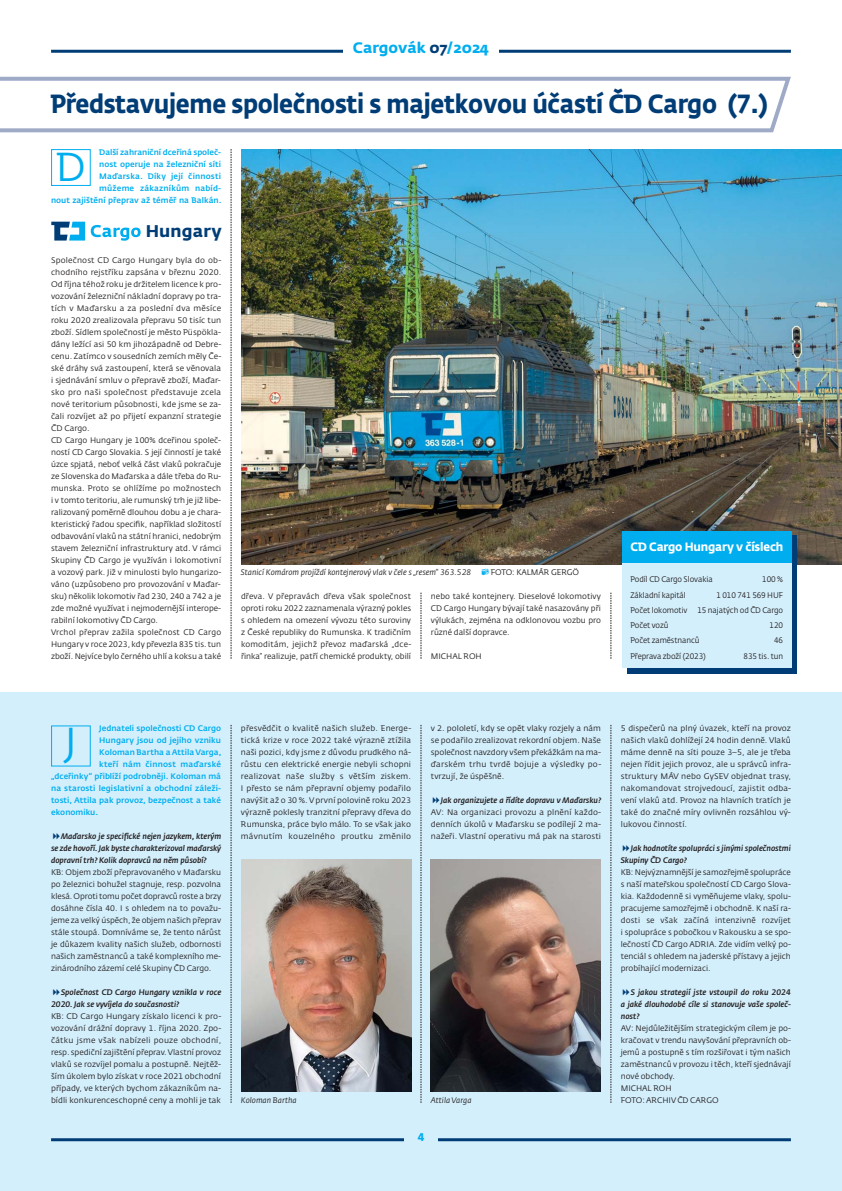
<style>
.page{position:relative;width:842px;height:1191px;background:#fff}
.page>*{position:absolute;margin:0;border:0;box-sizing:border-box;transform-origin:0 0}
.t1{font:40px "CD Fedra";color:#00aeef}
.t2{font:700 26px "CD Fedra";letter-spacing:-.015em;color:#003d76;scale:.9 1}
.t3{font:700 16.8px "CD Fedra";letter-spacing:.01em;color:#003d76}
.t4{font:700 15px "Fedra Sans Pro";color:#00aeef}
.t5{font:700 12px "CD Fedra";letter-spacing:-.015em;color:#fff;scale:.94 1}
.t6{font:700 11px "CD Fedra Pro";color:#00aeef}
.t7{font:8px/12px "CD Fedra";color:#231f20;text-align:justify}
.t8{font:italic 500 8px/12px "CD Fedra";color:#231f20;text-align:justify}
.t9{font:500 8px/12px "CD Fedra";color:#00aeef;text-align:right}
.t10{font:8px/15.3px "CD Fedra";color:#231f20;text-align:justify;scale:.95 1}
.t11{font:italic 8px "CD Fedra";color:#231f20}
.t12{font:500 8px "CD Fedra";letter-spacing:.02em;color:#00aeef}
.s1{color:#003d76}
</style>
<div class="page">
<div style="left:0;top:692px;width:842px;height:499px;background:#d4effc"></div>
<hr style="left:51px;top:50px;width:740px;height:3px;background:#003d76">
<div style="left:343px;top:41px;width:156px;height:20px;background:#fff"></div>
<hr style="left:51px;top:1138px;width:353px;height:3px;background:#003d76">
<hr style="left:438px;top:1138px;width:353px;height:3px;background:#003d76">
<svg style="left:231px;top:725px;width:1px;height:378px"></svg>
<svg style="left:421px;top:725px;width:1px;height:378px"></svg>
<svg style="left:611px;top:725px;width:1px;height:378px"></svg>
<img style="left:241px;top:859px;width:170px;height:233px">
<svg style="left:231px;top:149px;width:1px;height:510px"></svg>
<svg style="left:421px;top:593px;width:1px;height:66px"></svg>
<svg style="left:611px;top:593px;width:1px;height:66px"></svg>
<svg style="left:0;top:77px;width:791px;height:55px"></svg>
<img style="left:431px;top:859px;width:170px;height:233px">
<div style="left:51px;top:725px;width:40px;height:42px;border:1px solid #00aeef"></div>
<div style="left:51px;top:149px;width:40px;height:37px;border:1px solid #00aeef"></div>
<img style="left:241px;top:149px;width:601px;height:415px">
<div style="left:628px;top:535px;width:169px;height:139px;background:#003d76"></div>
<div style="left:622px;top:558px;width:170px;height:110px;background:#d4effc"></div>
<div style="left:622px;top:531px;width:170px;height:31px;background:#00aeef"></div>
<svg style="left:51px;top:222px;width:34px;height:19px"></svg>
<svg style="left:91px;top:225px;width:50px;height:16px"></svg>
<h3 class="t4" style="left:353px;top:39px;width:138px">Cargovák <span class="s1">07</span>/2024</h3>
<h2 class="t2" style="left:51px;top:93px;width:798px">Představujeme společnosti s majetkovou účastí ČD Cargo (7.)</h2>
<p class="t9" style="left:51px;top:146px;width:172px">Další zahraniční dceřiná společ-<br>nost operuje na železniční síti<br>Maďarska. Díky její činnosti<br>můžeme zákazníkům nabíd-<br>nout zajištění přeprav až téměř na Balkán.</p>
<h1 class="t1" style="left:56px;top:151px;width:32px">D</h1>
<h3 class="t3" style="left:146px;top:221px;width:77px">Hungary</h3>
<p class="t7" style="left:51px;top:255px;width:172px;text-align:left">Společnost CD Cargo Hungary byla do ob&shy;chodního rejstříku zapsána v březnu 2020.<br>Od října téhož roku je držitelem licence k pro&shy;vozování železniční nákladní dopravy po tra&shy;tích v Maďarsku a za poslední dva měsíce roku 2020 zrealizovala přepravu 50 tisíc tun zboží. Sídlem společností je město Püspökla&shy;dány ležící asi 50 km jihozápadně od Debre&shy;cenu. Zatímco v sousedních zemích měly Če&shy;ské dráhy svá zastoupení, která se věnovala i sjednávání smluv o přepravě zboží, Maďar&shy;sko pro naši společnost představuje zcela nové teritorium působnosti, kde jsme se za&shy;čali rozvíjet až po přijetí expanzní strategie ČD Cargo.<br>CD Cargo Hungary je 100% dceřinou společ&shy;ností CD Cargo Slovakia. S její činností je také úzce spjatá, neboť velká část vlaků pokračuje ze Slovenska do Maďarska a dále třeba do Ru&shy;munska. Proto se ohlížíme po možnostech i v tomto teritoriu, ale rumunský trh je již libe&shy;ralizovaný poměrně dlouhou dobu a je chara&shy;kteristický řadou specifik, například složitostí odbavování vlaků na státní hranici, nedobrým stavem železniční infrastruktury atd. V rámci Skupiny ČD Cargo je využíván i lokomotivní a vozový park. Již v minulosti bylo hungarizo&shy;váno (uzpůsobeno pro provozování v Maďar&shy;sku) několik lokomotiv řad 230, 240 a 742 a je zde možné využívat i nejmodernější interope&shy;rabilní lokomotivy ČD Cargo.<br>Vrchol přeprav zažila společnost CD Cargo Hungary v roce 2023, kdy převezla 835 tis. tun zboží. Nejvíce bylo černého uhlí a koksu a také</p>
<p class="t11" style="left:241px;top:569px;width:232px">Stanicí Komárom projíždí kontejnerový vlak v čele s „resem“ 363.528</p>
<p class="t7" style="left:491px;top:567px;width:90px">FOTO: KALMÁR GERGÖ</p>
<p class="t7" style="left:241px;top:591px;width:172px">dřeva. V přepravách dřeva však společnost oproti roku 2022 zaznamenala výrazný pokles s ohledem na omezení vývozu této suroviny z České republiky do Rumunska. K tradičním komoditám, jejichž převoz maďarská „dce&shy;řinka“ realizuje, patří chemické produkty, obilí</p>
<p class="t7" style="left:431px;top:591px;width:172px">nebo také kontejnery. Dieselové lokomotivy CD Cargo Hungary bývají také nasazovány při výlukách, zejména na odklonovou vozbu pro různé další dopravce.</p>
<p class="t7" style="left:431px;top:651px;width:52px">MICHAL ROH</p>
<h3 class="t5" style="left:631px;top:542px;width:164px">CD Cargo Hungary v číslech</h3>
<p class="t10" style="left:631px;top:573px;width:88px">Podíl CD Cargo Slovakia</p>
<p class="t10" style="left:762px;top:573px;width:23px">100 %</p>
<p class="t10" style="left:631px;top:588px;width:60px">Základní kapitál</p>
<p class="t10" style="left:631px;top:588px;width:162px;text-indent:86px">1 010 741 569 HUF Počet lokomotiv 15 najatých od ČD Cargo Počet vozů</p>
<p class="t10" style="left:770px;top:618px;width:16px">120</p>
<p class="t10" style="left:631px;top:634px;width:74px">Počet zaměstnanců</p>
<p class="t10" style="left:774px;top:634px;width:11px">46</p>
<p class="t10" style="left:631px;top:649px;width:81px">Přeprava zboží (2023)</p>
<p class="t10" style="left:744px;top:649px;width:43px">835 tis. tun</p>
<p class="t9" style="left:99px;top:722px;width:123px">Jednateli společnosti CD Cargo</p>
<p class="t9" style="left:99px;top:734px;width:123px">Hungary jsou od jejího vzniku</p>
<p class="t9" style="left:99px;top:746px;width:124px">Koloman Bartha a Attila Varga,</p>
<p class="t12" style="left:99px;top:761px;width:123px">kteří nám činnost maďarské</p>
<p class="t9" style="left:51px;top:770px;width:172px">„dceřinky“ přiblíží podrobněji. Koloman má</p>
<p class="t9" style="left:51px;top:782px;width:172px">na starosti legislativní a obchodní záleži-</p>
<p class="t9" style="left:51px;top:794px;width:172px">tosti, Attila pak provoz, bezpečnost a také</p>
<p class="t9" style="left:51px;top:806px;width:49px">ekonomiku.</p>
<p class="t8" style="left:51px;top:831px;width:172px;text-indent:10px">Maďarsko je specifické nejen jazykem, kterým se zde hovoří. Jak byste charakterizoval maďarský dopravní trh? Kolik dopravců na něm působí?</p>
<p class="t7" style="left:51px;top:867px;width:172px">KB: Objem zboží přepravovaného v Maďarsku po železnici bohužel stagnuje, resp. pozvolna klesá. Oproti tomu počet dopravců roste a brzy dosáhne čísla 40. I s ohledem na to považu&shy;jeme za velký úspěch, že objem našich přeprav stále stoupá. Domníváme se, že tento nárůst je důkazem kvality našich služeb, odbornosti našich zaměstnanců a také komplexního me&shy;zinárodního zázemí celé Skupiny ČD Cargo.</p>
<p class="t8" style="left:51px;top:987px;width:172px;text-indent:10px">Společnost CD Cargo Hungary vznikla v roce<br>2020. Jak se vyvíjela do současnosti?</p>
<p class="t7" style="left:51px;top:1011px;width:172px">KB: CD Cargo Hungary získalo licenci k pro&shy;vozování drážní dopravy 1. října 2020. Zpo&shy;čátku jsme však nabízeli pouze obchodní, resp. spediční zajištění přeprav. Vlastní provoz vlaků se rozvíjel pomalu a postupně. Nejtěž&shy;ším úkolem bylo získat v roce 2021 obchodní případy, ve kterých bychom zákazníkům na&shy;bídli konkurenceschopné ceny a mohli je tak</p>
<h1 class="t1" style="left:65px;top:726px;width:14px">J</h1>
<p class="t7" style="left:241px;top:723px;width:172px">přesvědčit o kvalitě našich služeb. Energe&shy;tická krize v roce 2022 také výrazně ztížila naši pozici, kdy jsme z důvodu prudkého ná&shy;růstu cen elektrické energie nebyli schopni realizovat naše služby s větším ziskem.<br>I přesto se nám přepravní objemy podařilo navýšit až o 30 %. V první polovině roku 2023 výrazně poklesly tranzitní přepravy dřeva do Rumunska, práce bylo málo. To se však jako mávnutím kouzelného proutku změnilo</p>
<p class="t7" style="left:431px;top:723px;width:172px">v 2. pololetí, kdy se opět vlaky rozjely a nám se podařilo zrealizovat rekordní objem. Naše společnost navzdory všem překážkám na ma&shy;ďarském trhu tvrdě bojuje a výsledky po&shy;tvrzují, že úspěšně.</p>
<p class="t8" style="left:441px;top:795px;width:162px">Jak organizujete a řídíte dopravu v Maďarsku?</p>
<p class="t7" style="left:431px;top:807px;width:172px">AV: Na organizaci provozu a plnění každo&shy;denních úkolů v Maďarsku se podílejí 2 ma&shy;nažeři. Vlastní operativu má pak na starosti</p>
<p class="t11" style="left:241px;top:1097px;width:57px">Koloman Bartha</p>
<p class="t11" style="left:431px;top:1097px;width:42px">Attila Varga</p>
<h3 class="t6" style="left:418px;top:1131px;width:8px">4</h3>
<p class="t7" style="left:621px;top:723px;width:172px">5 dispečerů na plný úvazek, kteří na provoz našich vlaků dohlížejí 24 hodin denně. Vlaků máme denně na síti pouze 3–5, ale je třeba nejen řídit jejich provoz, ale u správců infra&shy;struktury MÁV nebo GySEV objednat trasy, nakomandovat strojvedoucí, zajistit odba&shy;vení vlaků atd. Provoz na hlavních tratích je také do značné míry ovlivněn rozsáhlou vý&shy;lukovou činností.</p>
<p class="t8" style="left:621px;top:843px;width:172px;text-indent:10px">Jak hodnotíte spolupráci s jinými společnostmi<br>Skupiny ČD Cargo?</p>
<p class="t7" style="left:621px;top:867px;width:172px">KB: Nejvýznamnější je samozřejmě spolupráce s naší mateřskou společností CD Cargo Slova&shy;kia. Každodenně si vyměňujeme vlaky, spolu&shy;pracujeme samozřejmě i obchodně. K naší ra&shy;dosti se však začíná intenzivně rozvíjet i spolupráce s pobočkou v Rakousku a se spo&shy;lečností ČD Cargo ADRIA. Zde vidím velký po&shy;tenciál s ohledem na jaderské přístavy a jejich probíhající modernizaci.</p>
<p class="t8" style="left:621px;top:987px;width:172px;text-indent:10px">S jakou strategií jste vstoupil do roku 2024 a jaké dlouhodobé cíle si stanovuje vaše společ&shy;nost?</p>
<p class="t7" style="left:621px;top:1023px;width:172px;text-align:left">AV: Nejdůležitějším strategickým cílem je po&shy;kračovat v trendu navyšování přepravních ob&shy;jemů a postupně s tím rozšiřovat i tým našich zaměstnanců v provozu i těch, kteří sjednávají nové obchody.<br>MICHAL ROH<br>FOTO: ARCHIV ČD CARGO</p>
</div>
